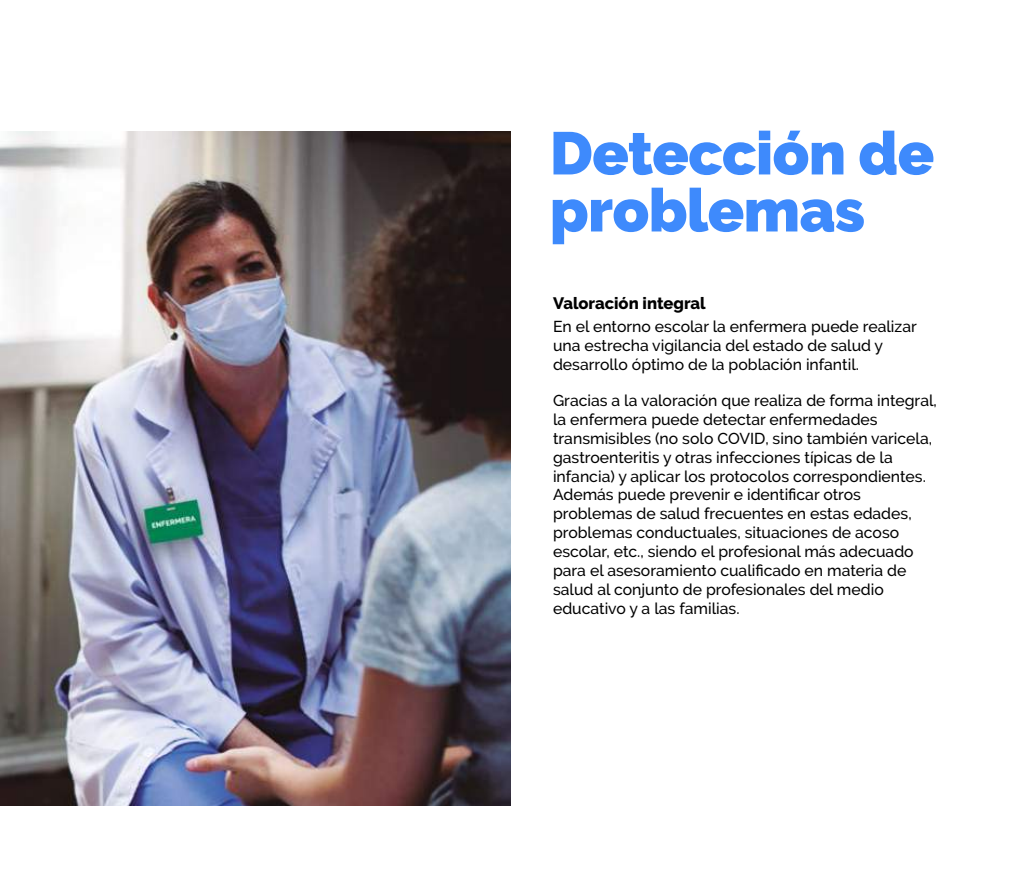
<style>
.page{position:relative;width:1021px;height:872px;background:#fff}
.page>*{position:absolute;margin:0;border:0;box-sizing:border-box;transform-origin:0 0}
.t1{font:900 60px/57px "Raleway";letter-spacing:-.01em;color:#3e8afc}
.t2{font:800 16.5px "Raleway";color:#000}
.t3{font:500 15.75px/18.9px "Raleway";color:#000}
</style>
<div class="page">
<img style="left:0;top:132px;width:510px;height:673px">
<h1 class="t1" style="left:550px;top:125px;width:386px">Detección de problemas</h1>
<p class="t2" style="left:553px;top:294px;width:154px">Valoración integral</p>
<p class="t3" style="left:553px;top:317px;width:365px">En el entorno escolar la enfermera puede realizar una estrecha vigilancia del estado de salud y desarrollo óptimo de la población infantil.</p>
<p class="t3" style="left:553px;top:391px;width:385px">Gracias a la valoración que realiza de forma integral, la enfermera puede detectar enfermedades transmisibles (no solo COVID, sino también varicela, gastroenteritis y otras infecciones típicas de la infancia) y aplicar los protocolos correspondientes.<br>Además puede prevenir e identificar otros problemas de salud frecuentes en estas edades, problemas conductuales, situaciones de acoso escolar, etc., siendo el profesional más adecuado para el asesoramiento cualificado en materia de salud al conjunto de profesionales del medio educativo y a las familias.</p>
</div>
